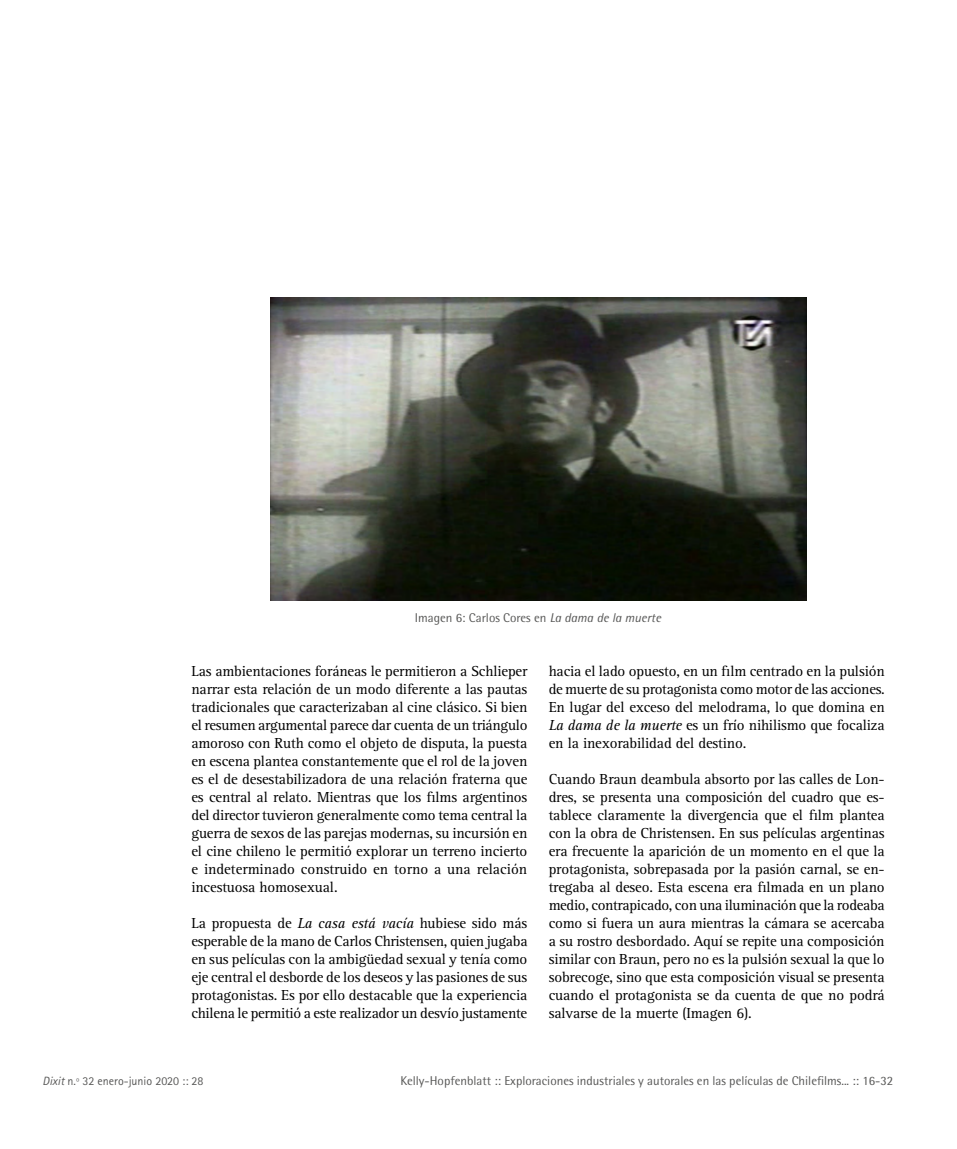
<style>
.page{position:relative;width:957px;height:1149px;background:#fff}
.page>*{position:absolute;margin:0;border:0;box-sizing:border-box;transform-origin:0 0}
.t1{font:15px/18px "Rotis Serif Std";letter-spacing:-.01em;color:#000;text-align:justify}
.t2{font:12.75px "Rotis Semi Sans Std";color:#575756}
.t3{font:12px "Rotis Sans Serif Std";color:#575756}
.s1{font-style:italic}
</style>
<div class="page">
<img style="left:270px;top:298px;width:536px;height:302px">
<p class="t2" style="left:415px;top:610px;width:248px">Imagen 6: Carlos Cores en <span class="s1">La dama de la muerte</span></p>
<p class="t1" style="left:191px;top:662px;width:338px">Las ambientaciones foráneas le permitieron a Schlieper narrar esta relación de un modo diferente a las pautas tradicionales que caracterizaban al cine clásico. Si bien el resumen argumental parece dar cuenta de un triángulo amoroso con Ruth como el objeto de disputa, la puesta en escena plantea constantemente que el rol de la joven es el de desestabilizadora de una relación fraterna que es central al relato. Mientras que los films argentinos del director tuvieron generalmente como tema central la guerra de sexos de las parejas modernas, su incursión en el cine chileno le permitió explorar un terreno incierto e indeterminado construido en torno a una relación incestuosa homosexual.</p>
<p class="t1" style="left:191px;top:914px;width:338px">La propuesta de <span class="s1">La casa está vacía</span> hubiese sido más esperable de la mano de Carlos Christensen, quien jugaba en sus películas con la ambigüedad sexual y tenía como eje central el desborde de los deseos y las pasiones de sus protagonistas. Es por ello destacable que la experiencia chilena le permitió a este realizador un desvío justamente</p>
<p class="t1" style="left:549px;top:662px;width:338px">hacia el lado opuesto, en un film centrado en la pulsión de muerte de su protagonista como motor de las acciones.<br>En lugar del exceso del melodrama, lo que domina en <span class="s1">La dama de la muerte</span> es un frío nihilismo que focaliza en la inexorabilidad del destino.</p>
<p class="t1" style="left:549px;top:770px;width:337px">Cuando Braun deambula absorto por las calles de Lon&shy;dres, se presenta una composición del cuadro que es&shy;tablece claramente la divergencia que el film plantea con la obra de Christensen. En sus películas argentinas era frecuente la aparición de un momento en el que la protagonista, sobrepasada por la pasión carnal, se en&shy;tregaba al deseo. Esta escena era filmada en un plano medio, contrapicado, con una iluminación que la rodeaba como si fuera un aura mientras la cámara se acercaba a su rostro desbordado. Aquí se repite una composición similar con Braun, pero no es la pulsión sexual la que lo sobrecoge, sino que esta composición visual se presenta cuando el protagonista se da cuenta de que no podrá salvarse de la muerte (Imagen 6).</p>
<p class="t3" style="left:43px;top:1073px;width:163px"><span class="s1">Dixit</span> n.º 32 enero-junio 2020 :: 28</p>
<p class="t2" style="left:400px;top:1072px;width:494px">Kelly-Hopfenblatt :: Exploraciones industriales y autorales en las películas de Chilefilms... :: 16-32</p>
</div>
